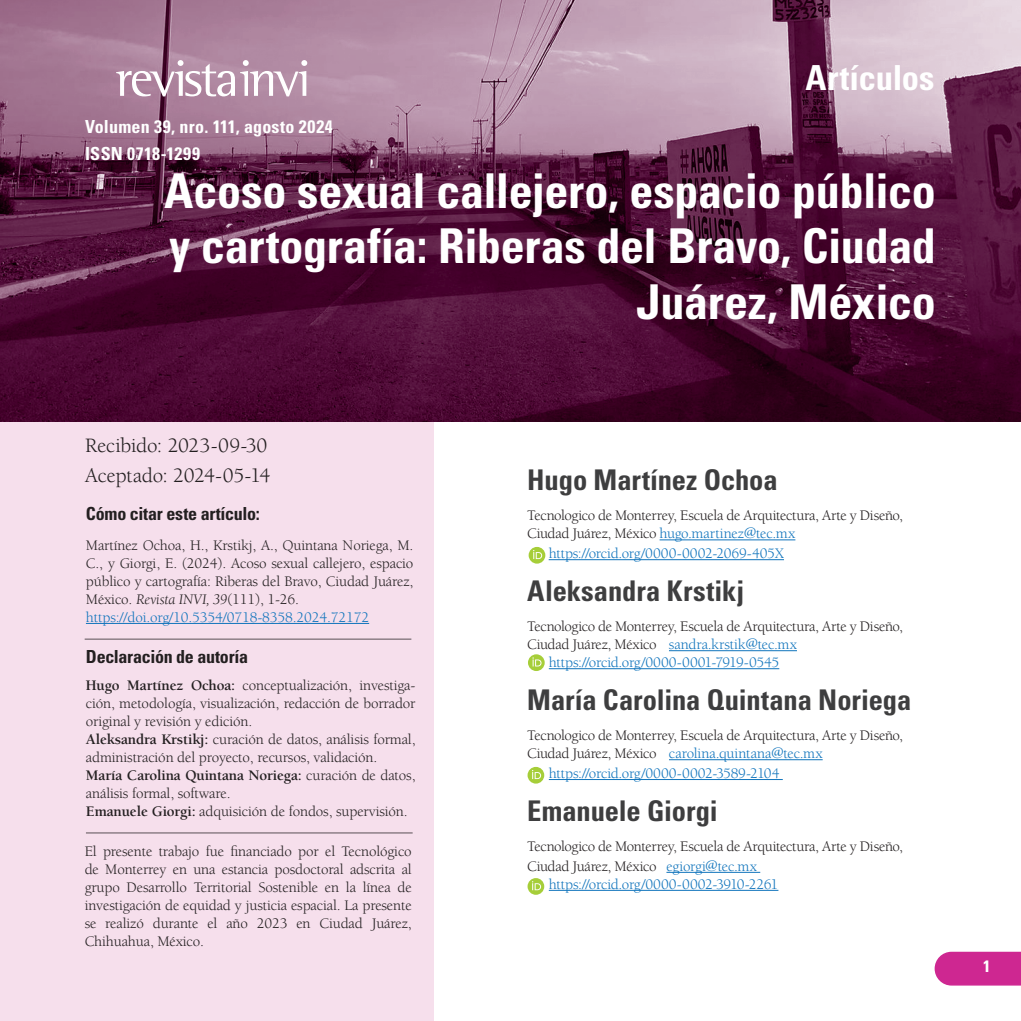
<style>
.page{position:relative;width:1021px;height:1021px;background:#fff}
.page>*{position:absolute;margin:0;border:0;box-sizing:border-box;transform-origin:0 0}
.t1{font:700 condensed 48px/55.5px "Univers LT Std";letter-spacing:-.005em;color:#fff;text-align:right}
.t2{font:700 condensed 34.5px "Univers LT Std";letter-spacing:-.005em;color:#fff}
.t3{font:700 condensed 28.5px "Univers LT Std";letter-spacing:-.005em;color:#3e3e3f}
.t4{font:21px/30px "Berkeley Std";letter-spacing:-.01em;color:#231f20}
.t5{font:700 condensed 18px "Univers LT Std";letter-spacing:-.015em;color:#231f20}
.t6{font:700 condensed 18px/27.5px "Univers LT Std";letter-spacing:.015em;color:#fff}
.t7{font:700 condensed 16.5px "Univers LT Std";color:#fff}
.t8{font:15px/18px "Berkeley Std";letter-spacing:-.01em;color:#231f20}
.t9{font:15px "Berkeley Std";letter-spacing:-.015em;color:#1074bc}
.s1{font-style:italic}
.s2{color:#1074bc}
.s3{font-weight:700}
.s4{color:#231f20}
</style>
<div class="page">
<div style="left:0;top:421px;width:434px;height:599px;background:#f6dfec"></div>
<svg style="left:934px;top:951px;width:86px;height:34px"></svg>
<hr style="left:85px;top:638px;width:326px;height:2px;background:#231f20">
<hr style="left:86px;top:832px;width:326px;height:1px;background:#231f20">
<img style="left:0;top:0;width:1020px;height:421px">
<svg style="left:116px;top:60px;width:191px;height:36px"></svg>
<hr style="left:659px;top:539px;width:136px;height:1px;background:#1074bc">
<hr style="left:548px;top:559px;width:236px;height:1px;background:#1074bc">
<hr style="left:669px;top:650px;width:128px;height:1px;background:#1074bc">
<hr style="left:549px;top:668px;width:230px;height:1px;background:#1074bc">
<hr style="left:669px;top:759px;width:153px;height:1px;background:#1074bc">
<hr style="left:549px;top:779px;width:233px;height:1px;background:#1074bc">
<hr style="left:666px;top:872px;width:94px;height:1px;background:#1074bc">
<hr style="left:549px;top:890px;width:229px;height:1px;background:#1074bc">
<hr style="left:86px;top:623px;width:283px;height:1px;background:#1074bc">
<svg style="left:528px;top:654px;width:16px;height:17px"></svg>
<svg style="left:532px;top:657px;width:9px;height:9px"></svg>
<div style="left:528px;top:547px;width:17px;height:16px;background:#a6ce39;border-radius:50%"></div>
<svg style="left:533px;top:550px;width:9px;height:9px"></svg>
<svg style="left:527px;top:878px;width:17px;height:16px"></svg>
<svg style="left:532px;top:881px;width:9px;height:9px"></svg>
<div style="left:527px;top:767px;width:17px;height:16px;background:#a6ce39;border-radius:50%"></div>
<svg style="left:532px;top:770px;width:9px;height:9px"></svg>
<p class="t6" style="left:85px;top:112px;width:249px">Volumen 39, nro. 111, agosto 2024<br>ISSN 0718-1299</p>
<h2 class="t2" style="left:805px;top:57px;width:131px">Artículos</h2>
<h1 class="t1" style="left:164px;top:163px;width:773px">Acoso sexual callejero, espacio público y cartografía: Riberas del Bravo, Ciudad<br>Juárez, México</h1>
<h3 class="t4" style="left:85px;top:431px;width:187px">Recibido: 2023-09-30<br>Aceptado: 2024-05-14</h3>
<p class="t5" style="left:86px;top:502px;width:176px">Cómo citar este artículo:</p>
<p class="t8" style="left:86px;top:536px;width:329px">Martínez Ochoa, H., Krstikj, A., Quintana Noriega, M.<br>C., y Giorgi, E. (2024). Acoso sexual callejero, espacio público y cartografía: Riberas del Bravo, Ciudad Juárez, México. <span class="s1">Revista INVI, 39</span>(111), 1-26. <span class="s2">https://doi.org/10.5354/0718-8358.2024.72172</span></p>
<p class="t5" style="left:86px;top:646px;width:164px">Declaración de autoría</p>
<p class="t8" style="left:86px;top:676px;width:331px"><span class="s3">Hugo Martínez Ochoa:</span> conceptualización, investiga&shy;ción, metodología, visualización, redacción de borrador original y revisión y edición.<br><span class="s3">Aleksandra Krstikj:</span> curación de datos, análisis formal, administración del proyecto, recursos, validación.<br><span class="s3">María Carolina Quintana Noriega:</span> curación de datos, análisis formal, software.<br><span class="s3">Emanuele Giorgi:</span> adquisición de fondos, supervisión.</p>
<p class="t8" style="left:85px;top:842px;width:329px;text-align:justify">El presente trabajo fue financiado por el Tecnológico de Monterrey en una estancia posdoctoral adscrita al grupo Desarrollo Territorial Sostenible en la línea de investigación de equidad y justicia espacial. La presente se realizó durante el año 2023 en Ciudad Juárez, Chihuahua, México.</p>
<h3 class="t3" style="left:527px;top:462px;width:252px">Hugo Martínez Ochoa</h3>
<p class="t8" style="left:527px;top:507px;width:377px">Tecnologico de Monterrey, Escuela de Arquitectura, Arte y Diseño,<br>Ciudad Juárez, México <span class="s2">hugo.martinez@tec.mx</span></p>
<p class="t9" style="left:548px;top:545px;width:237px">https://orcid.org/0000-0002-2069-405X</p>
<h3 class="t3" style="left:527px;top:573px;width:218px">Aleksandra Krstikj</h3>
<p class="t8" style="left:527px;top:617px;width:377px">Tecnologico de Monterrey, Escuela de Arquitectura, Arte y Diseño,</p>
<p class="t9" style="left:527px;top:636px;width:271px"><span class="s4">Ciudad Juárez, México</span> sandra.krstik@tec.mx</p>
<p class="t9" style="left:549px;top:654px;width:232px">https://orcid.org/0000-0001-7919-0545</p>
<h3 class="t3" style="left:527px;top:682px;width:385px">María Carolina Quintana Noriega</h3>
<p class="t8" style="left:527px;top:726px;width:377px">Tecnologico de Monterrey, Escuela de Arquitectura, Arte y Diseño,<br>Ciudad Juárez, México <span class="s2">carolina.quintana@tec.mx</span></p>
<p class="t9" style="left:549px;top:765px;width:232px">https://orcid.org/0000-0002-3589-2104</p>
<h3 class="t3" style="left:527px;top:793px;width:192px">Emanuele Giorgi</h3>
<p class="t8" style="left:527px;top:836px;width:377px;line-height:19.8px">Tecnologico de Monterrey, Escuela de Arquitectura, Arte y Diseño,<br>Ciudad Juárez, México <span class="s2">egiorgi@tec.mx</span></p>
<p class="t9" style="left:549px;top:876px;width:231px">https://orcid.org/0000-0002-3910-2261</p>
<p class="t7" style="left:983px;top:956px;width:9px">1</p>
</div>
